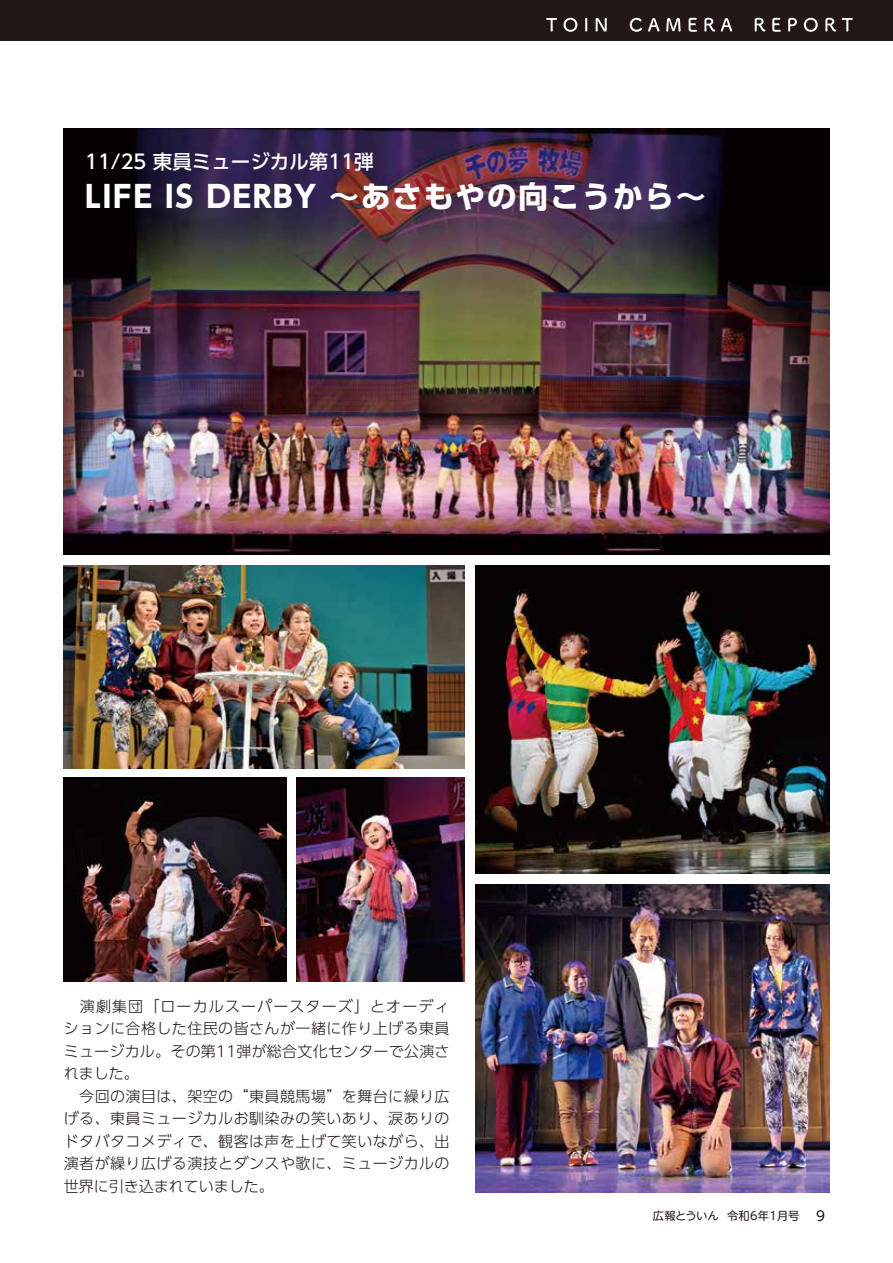
<style>
.page{position:relative;width:893px;height:1263px;background:#fff}
.page>*{position:absolute;margin:0;border:0;box-sizing:border-box;transform-origin:0 0}
.t1{font:700 30px "UD Shin Go Pro";letter-spacing:.05em;color:#fff}
.t2{font:500 19.5px "UD Shin Go Pro";color:#fff}
.t3{font:300 15px/22.5px "UD Shin Go Pro";letter-spacing:.03em;color:#221815}
.t4{font:11.25px "UD Shin M Go Pro";letter-spacing:.025em;color:#221815}
.s1{font-size:13.5px}
</style>
<div class="page">
<div style="left:0;top:0;width:893px;height:40px;background:#221815"></div>
<svg style="left:546px;top:18px;width:307px;height:14px"></svg>
<img style="left:64px;top:129px;width:765px;height:425px">
<img style="left:64px;top:565px;width:401px;height:203px">
<img style="left:476px;top:565px;width:353px;height:309px">
<img style="left:64px;top:778px;width:222px;height:203px">
<img style="left:297px;top:778px;width:168px;height:203px">
<img style="left:476px;top:884px;width:353px;height:309px">
<h2 class="t2" style="left:85px;top:146px;width:290px">11/25 東員ミュージカル第11弾</h2>
<h1 class="t1" style="left:85px;top:172px;width:622px">LIFE IS DERBY ～あさもやの向こうから～</h1>
<p class="t3" style="left:64px;top:994px;width:387px">　演劇集団「ローカルスーパースターズ」とオーディションに合格した住民の皆さんが一緒に作り上げる東員ミュージカル。その第11弾が総合文化センターで公演されました。<br>　今回の演目は、架空の“東員競馬場”を舞台に繰り広げる、東員ミュージカルお馴染みの笑いあり、涙ありのドタバタコメディで、観客は声を上げて笑いながら、出演者が繰り広げる演技とダンスや歌に、ミュージカルの世界に引き込まれていました。</p>
<p class="t4" style="left:653px;top:1207px;width:174px">広報とういん 令和6年1月号 <span class="s1">9</span></p>
</div>
